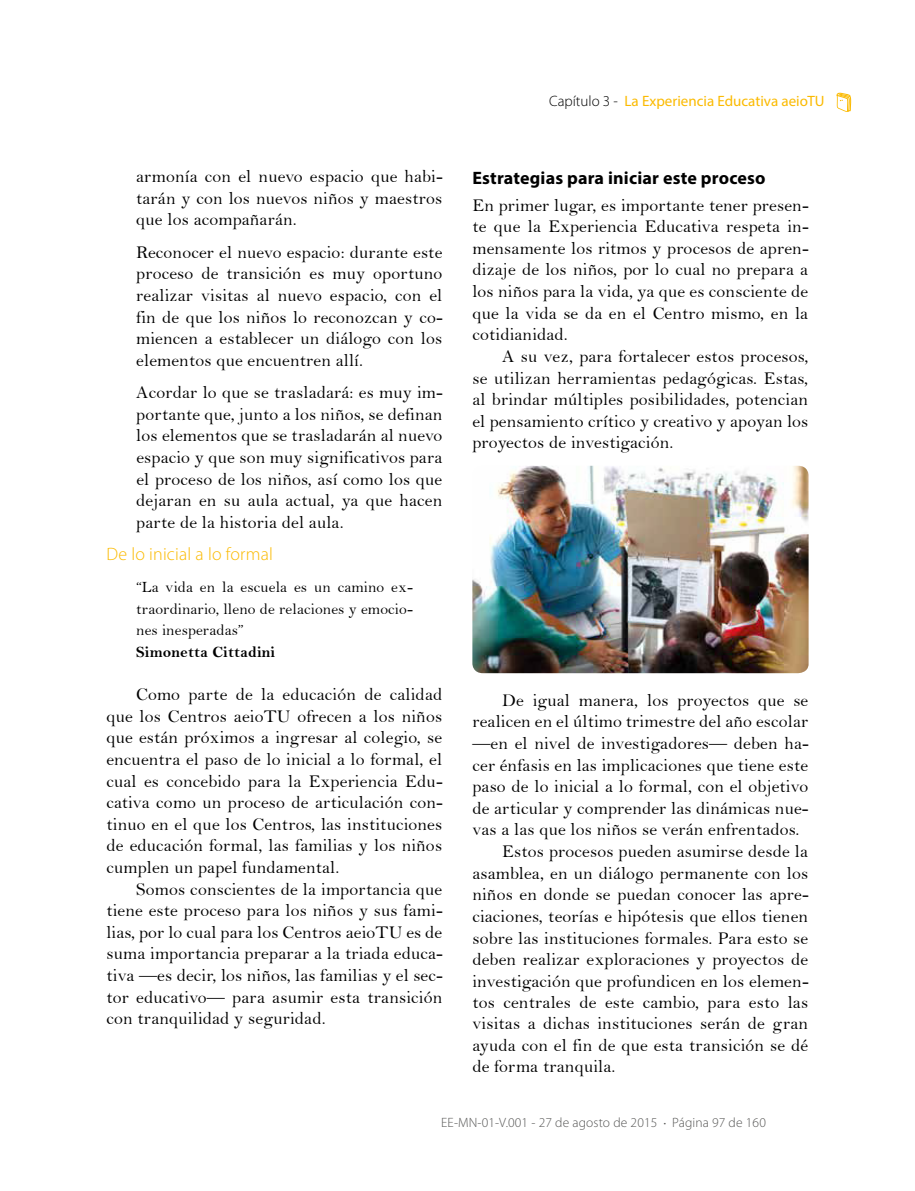
<style>
.page{position:relative;width:915px;height:1191px;background:#fff}
.page>*{position:absolute;margin:0;border:0;box-sizing:border-box;transform-origin:0 0}
.t1{font:18px/21.6px "Bell";letter-spacing:.01em;color:#000;text-align:justify}
.t2{font:700 18px "Myriad Pro";letter-spacing:.01em;color:#000}
.t3{font:300 18px "Myriad Pro";letter-spacing:.01em;color:#fbba00}
.t4{font:15.75px/21.6px "Bell";letter-spacing:.01em;color:#000;text-align:justify}
.t5{font:15.75px "Bell MT Bold";letter-spacing:.01em;color:#000}
.t6{font:15px "Myriad Pro";color:#fbba00}
.t7{font:300 13.5px "Myriad Pro";letter-spacing:.01em;color:#575756}
.s1{font-weight:300;color:#000}
.s2{font-size:9px}
</style>
<div class="page">
<img style="left:472px;top:466px;width:336px;height:207px">
<svg style="left:836px;top:93px;width:14px;height:19px"></svg>
<p class="t1" style="left:136px;top:166px;width:308px">armonía con el nuevo espacio que habi&shy;tarán y con los nuevos niños y maestros que los acompañarán.</p>
<p class="t1" style="left:136px;top:241px;width:308px">Reconocer el nuevo espacio: durante este proceso de transición es muy oportuno realizar visitas al nuevo espacio, con el fin de que los niños lo reconozcan y co&shy;miencen a establecer un diálogo con los elementos que encuentren allí.</p>
<p class="t1" style="left:136px;top:382px;width:308px">Acordar lo que se trasladará: es muy im&shy;portante que, junto a los niños, se definan los elementos que se trasladarán al nuevo espacio y que son muy significativos para el proceso de los niños, así como los que dejaran en su aula actual, ya que hacen parte de la historia del aula.</p>
<p class="t3" style="left:106px;top:543px;width:168px">De lo inicial a lo formal</p>
<p class="t4" style="left:136px;top:576px;width:278px">“La vida en la escuela es un camino ex&shy;traordinario, lleno de relaciones y emocio&shy;nes inesperadas”</p>
<p class="t5" style="left:136px;top:642px;width:141px">Simonetta Cittadini</p>
<p class="t1" style="left:106px;top:683px;width:338px;text-indent:30px">Como parte de la educación de calidad que los Centros aeioTU ofrecen a los niños que están próximos a ingresar al colegio, se encuentra el paso de lo inicial a lo formal, el cual es concebido para la Experiencia Edu&shy;cativa como un proceso de articulación con&shy;tinuo en el que los Centros, las instituciones de educación formal, las familias y los niños cumplen un papel fundamental.</p>
<p class="t1" style="left:106px;top:878px;width:337px;text-indent:30px">Somos conscientes de la importancia que tiene este proceso para los niños y sus fami&shy;lias, por lo cual para los Centros aeioTU es de suma importancia preparar a la triada educa&shy;tiva —es decir, los niños, las familias y el sec&shy;tor educativo— para asumir esta transición con tranquilidad y seguridad.</p>
<p class="t6" style="left:549px;top:92px;width:277px"><span class="s1">Capítulo 3 -</span> La Experiencia Educativa aeioTU</p>
<p class="t2" style="left:472px;top:166px;width:294px">Estrategias para iniciar este proceso</p>
<p class="t1" style="left:472px;top:194px;width:337px">En primer lugar, es importante tener presen&shy;te que la Experiencia Educativa respeta in&shy;mensamente los ritmos y procesos de apren&shy;dizaje de los niños, por lo cual no prepara a los niños para la vida, ya que es consciente de que la vida se da en el Centro mismo, en la cotidianidad.</p>
<p class="t1" style="left:472px;top:345px;width:337px;text-indent:30px">A su vez, para fortalecer estos procesos, se utilizan herramientas pedagógicas. Estas, al brindar múltiples posibilidades, potencian el pensamiento crítico y creativo y apoyan los proyectos de investigación.</p>
<p class="t1" style="left:502px;top:689px;width:307px">De igual manera, los proyectos que se</p>
<p class="t1" style="left:472px;top:711px;width:337px">realicen en el último trimestre del año escolar</p>
<p class="t1" style="left:472px;top:732px;width:337px">—en el nivel de investigadores— deben ha-</p>
<p class="t1" style="left:472px;top:754px;width:337px">cer énfasis en las implicaciones que tiene este</p>
<p class="t1" style="left:472px;top:775px;width:337px">paso de lo inicial a lo formal, con el objetivo</p>
<p class="t1" style="left:472px;top:797px;width:337px">de articular y comprender las dinámicas nue-</p>
<p class="t1" style="left:472px;top:819px;width:328px">vas a las que los niños se verán enfrentados.</p>
<p class="t1" style="left:502px;top:840px;width:307px">Estos procesos pueden asumirse desde la</p>
<p class="t1" style="left:472px;top:862px;width:337px">asamblea, en un diálogo permanente con los</p>
<p class="t1" style="left:472px;top:883px;width:337px">niños en donde se puedan conocer las apre-</p>
<p class="t1" style="left:472px;top:905px;width:337px">ciaciones, teorías e hipótesis que ellos tienen</p>
<p class="t1" style="left:472px;top:927px;width:337px">sobre las instituciones formales. Para esto se</p>
<p class="t1" style="left:472px;top:948px;width:337px">deben realizar exploraciones y proyectos de</p>
<p class="t1" style="left:472px;top:970px;width:337px">investigación que profundicen en los elemen-</p>
<p class="t1" style="left:472px;top:991px;width:337px">tos centrales de este cambio, para esto las</p>
<p class="t1" style="left:472px;top:1012px;width:337px">visitas a dichas instituciones serán de gran ayuda con el fin de que esta transición se dé de forma tranquila.</p>
<p class="t7" style="left:441px;top:1114px;width:326px">EE-MN-01-V.001 - 27 de agosto de 2015 <span class="s2">•</span> Página 97 de 160</p>
</div>
